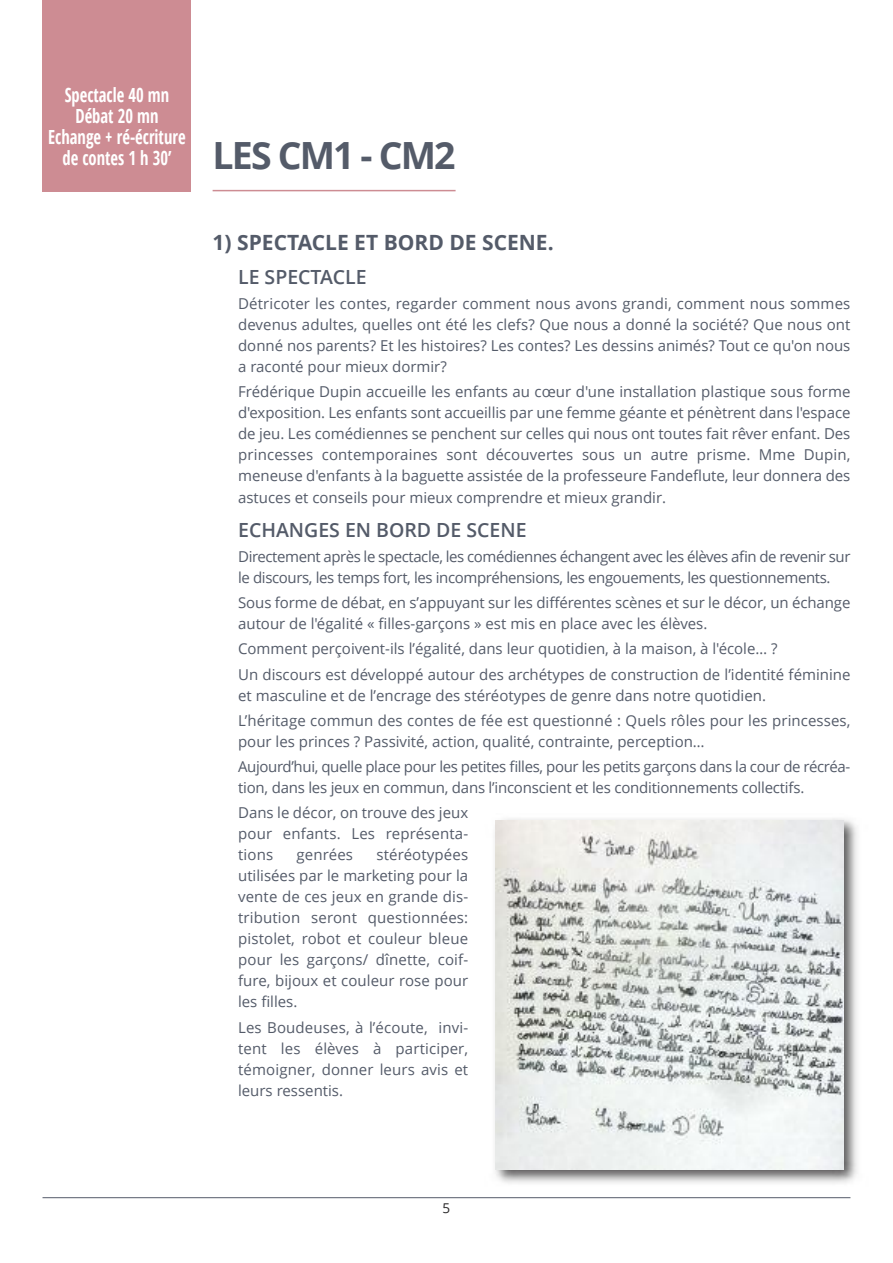
<style>
.page{position:relative;width:893px;height:1263px;background:#fff}
.page>*{position:absolute;margin:0;border:0;box-sizing:border-box;transform-origin:0 0}
.t1{font:700 37.5px "Open Sans";letter-spacing:-.05em;color:#545b69}
.t2{font:700 21px "Open Sans";color:#545b69}
.t3{font:700 condensed 19.5px/21px "Open Sans";color:#fff;text-align:center;scale:.85 1}
.t4{font:600 19.5px "Open Sans";color:#545b69}
.t5{font:15px/21px "Open Sans";color:#545b69}
.t6{font:15px/21px "Open Sans";letter-spacing:-.025em;color:#545b69}
.t7{font:13.5px "Open Sans";color:#272627}
</style>
<div class="page">
<hr style="left:43px;top:1197px;width:807px;height:1px;background:#545b69">
<hr style="left:213px;top:190px;width:243px;height:1px;background:#cd8c93">
<div style="left:43px;top:0;width:148px;height:191px;background:#cd8c93"></div>
<img style="left:495px;top:818px;width:362px;height:366px">
<img style="left:496px;top:820px;width:348px;height:350px">
<h3 class="t3" style="left:48px;top:84px;width:163px">Spectacle 40 mn<br>Débat 20 mn<br>Echange + ré-écriture de contes 1 h 30’</h3>
<h1 class="t1" style="left:213px;top:129px;width:244px">LES CM1 - CM2</h1>
<h2 class="t2" style="left:213px;top:227px;width:343px">1) SPECTACLE ET BORD DE SCENE.</h2>
<h3 class="t4" style="left:238px;top:263px;width:130px">LE SPECTACLE</h3>
<p class="t5" style="left:238px;top:293px;width:614px;text-align:justify">Détricoter les contes, regarder comment nous avons grandi, comment nous sommes devenus adultes, quelles ont été les clefs? Que nous a donné la société? Que nous ont donné nos parents? Et les histoires? Les contes? Les dessins animés? Tout ce qu'on nous a raconté pour mieux dormir?</p>
<p class="t5" style="left:238px;top:381px;width:614px;text-align:justify">Frédérique Dupin accueille les enfants au cœur d'une installation plastique sous forme d'exposition. Les enfants sont accueillis par une femme géante et pénètrent dans l'espace de jeu. Les comédiennes se penchent sur celles qui nous ont toutes fait rêver enfant. Des princesses contemporaines sont découvertes sous un autre prisme. Mme Dupin, meneuse d'enfants à la baguette assistée de la professeure Fandeflute, leur donnera des astuces et conseils pour mieux comprendre et mieux grandir.</p>
<h3 class="t4" style="left:238px;top:516px;width:290px">ECHANGES EN BORD DE SCENE</h3>
<p class="t6" style="left:238px;top:545px;width:614px">Directement après le spectacle, les comédiennes échangent avec les élèves afin de revenir sur le discours, les temps fort, les incompréhensions, les engouements, les questionnements.</p>
<p class="t5" style="left:238px;top:592px;width:614px">Sous forme de débat, en s’appuyant sur les différentes scènes et sur le décor, un échange autour de l'égalité « filles-garçons » est mis en place avec les élèves.</p>
<p class="t5" style="left:238px;top:636px;width:614px;line-height:25.2px">Comment perçoivent-ils l’égalité, dans leur quotidien, à la maison, à l'école… ?<br>Un discours est développé autour des archétypes de construction de l’identité féminine</p>
<p class="t5" style="left:238px;top:682px;width:614px;line-height:25.2px">et masculine et de l’encrage des stéréotypes de genre dans notre quotidien.<br>L’héritage commun des contes de fée est questionné : Quels rôles pour les princesses,</p>
<p class="t6" style="left:238px;top:728px;width:614px;line-height:25.2px">pour les princes ? Passivité, action, qualité, contrainte, perception…<br>Aujourd’hui, quelle place pour les petites filles, pour les petits garçons dans la cour de récréa-</p>
<p class="t5" style="left:238px;top:775px;width:568px;line-height:25.2px">tion, dans les jeux en commun, dans l’inconscient et les conditionnements collectifs.<br>Dans le décor, on trouve des jeux</p>
<p class="t5" style="left:238px;top:823px;width:232px">pour enfants. Les représenta&shy;tions</p>
<p class="t5" style="left:238px;top:844px;width:232px;text-align:justify;text-indent:138px">stéréotypées utilisées par le marketing pour la vente de ces jeux en grande dis&shy;tribution seront questionnées: pistolet, robot et couleur bleue pour les garçons/ dînette, coif&shy;fure, bijoux et couleur rose pour les filles.</p>
<p class="t5" style="left:238px;top:1016px;width:232px;text-align:justify">Les Boudeuses, à l’écoute, invi&shy;tent les élèves à participer, témoigner, donner leurs avis et leurs ressentis.</p>
<p class="t5" style="left:297px;top:844px;width:58px">genrées</p>
<p class="t7" style="left:443px;top:1198px;width:9px">5</p>
</div>
